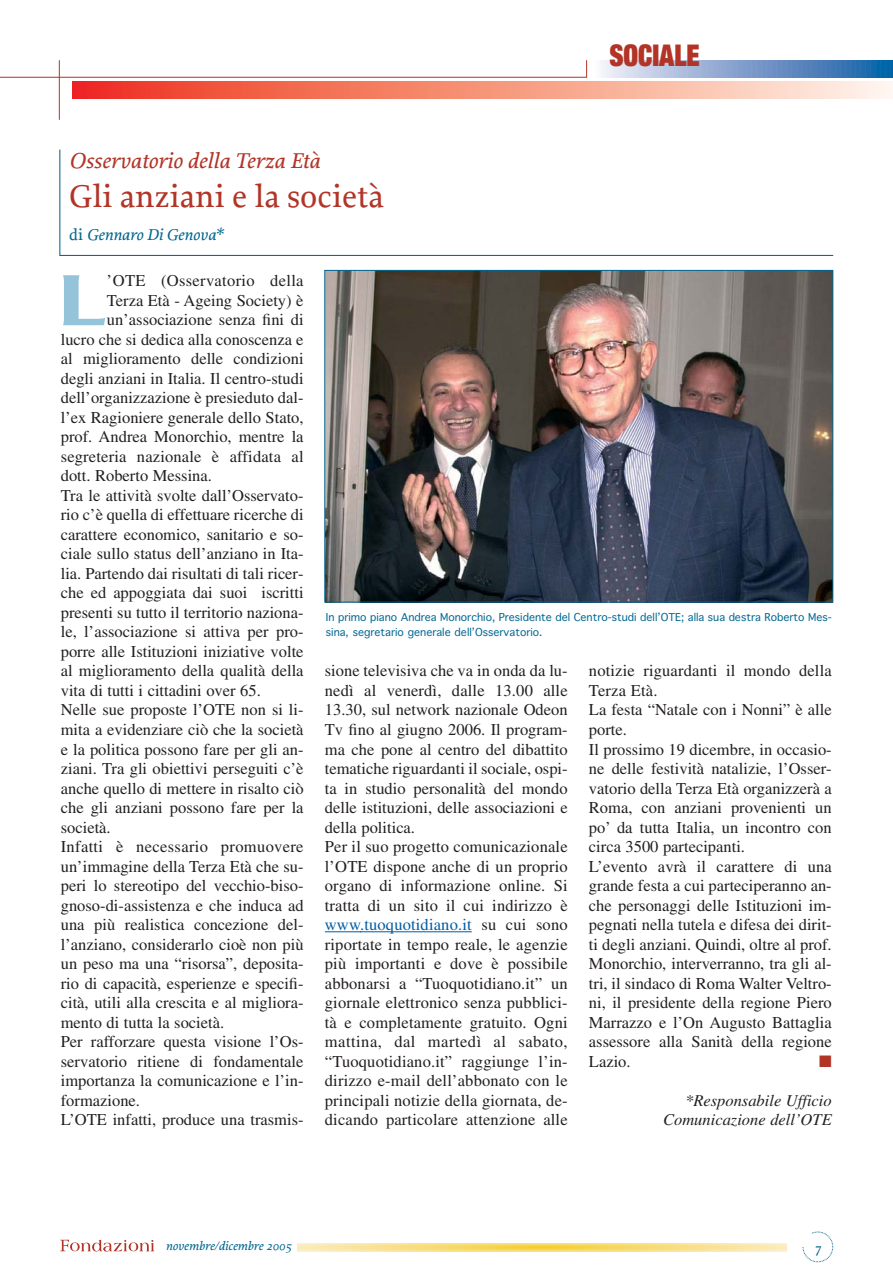
<style>
.page{position:relative;width:893px;height:1285px;background:#fff}
.page>*{position:absolute;margin:0;border:0;box-sizing:border-box;transform-origin:0 0}
.t1{font:500 78px "Serpentine";color:#94c3da}
.t2{font:500 33px "Proforma";color:#b23427}
.t3{font:900 expanded 30px "Helvetica Neue";color:#b23427;scale:.88 1}
.t4{font:italic 500 22.5px "Proforma";color:#b23427}
.t5{font:16.5px/19.5px "Times";color:#231f20}
.t6{font:16.5px "Times";letter-spacing:.02em;color:#231f20}
.t7{font:italic 16.5px/19.5px "Times";color:#231f20;text-align:right}
.t8{font:italic 500 16.5px "Proforma";color:#00678f}
.t9{font:16.5px "Zapf Dingbats ITC";color:#b23427}
.t10{font:500 15px "Proforma";color:#00678f}
.t11{font:italic 500 12.75px "Proforma";color:#00678f}
.t12{font:10.5px/15.8px "Geneva";color:#006792}
.s1{font-style:normal}
.s2{color:#005da3}
</style>
<div class="page">
<hr style="left:0;top:77px;width:587px;height:1px;background:#b23427">
<hr style="left:59px;top:60px;width:1px;height:60px;background:#b23427">
<svg style="left:72px;top:60px;width:821px;height:38px"></svg>
<svg style="left:297px;top:1243px;width:489px;height:8px;background:#f8df87"></svg>
<svg style="left:803px;top:1231px;width:30px;height:30px"></svg>
<svg style="left:60px;top:1239px;width:94px;height:12px"></svg>
<hr style="left:325px;top:931px;width:36px;height:1px;background:#005da3">
<hr style="left:360px;top:931px;width:112px;height:1px;background:#005da3">
<svg style="left:59px;top:149px;width:775px;height:107px"></svg>
<img style="left:326px;top:272px;width:505px;height:328px">
<h3 class="t4" style="left:69px;top:152px;width:252px">Osservatorio della Terza Età</h3>
<h2 class="t2" style="left:69px;top:183px;width:316px">Gli anziani e la società</h2>
<p class="t8" style="left:69px;top:228px;width:156px"><span class="s1">di</span> Gennaro Di Genova*</p>
<h3 class="t3" style="left:609px;top:45px;width:104px">SOCIALE</h3>
<h1 class="t1" style="left:61px;top:275px;width:48px">L</h1>
<p class="t6" style="left:107px;top:274px;width:198px">’OTE (Osservatorio della</p>
<p class="t5" style="left:107px;top:292px;width:198px">Terza Età - Ageing Society) è</p>
<p class="t5" style="left:107px;top:311px;width:198px">un’associazione senza fini di</p>
<p class="t5" style="left:61px;top:331px;width:244px">lucro che si dedica alla conoscenza e</p>
<p class="t5" style="left:61px;top:350px;width:244px">al miglioramento delle condizioni</p>
<p class="t5" style="left:61px;top:370px;width:244px">degli anziani in Italia. Il centro-studi</p>
<p class="t5" style="left:61px;top:389px;width:244px">dell’organizzazione è presieduto dal-</p>
<p class="t5" style="left:61px;top:409px;width:244px">l’ex Ragioniere generale dello Stato,</p>
<p class="t5" style="left:61px;top:428px;width:244px">prof. Andrea Monorchio, mentre la</p>
<p class="t5" style="left:61px;top:448px;width:244px">segreteria nazionale è affidata al</p>
<p class="t5" style="left:61px;top:467px;width:153px">dott. Roberto Messina.</p>
<p class="t5" style="left:61px;top:487px;width:244px">Tra le attività svolte dall’Osservato-</p>
<p class="t5" style="left:61px;top:506px;width:244px">rio c’è quella di effettuare ricerche di</p>
<p class="t5" style="left:61px;top:526px;width:244px">carattere economico, sanitario e so-</p>
<p class="t5" style="left:61px;top:545px;width:244px">ciale sullo status dell’anziano in Ita-</p>
<p class="t5" style="left:61px;top:565px;width:244px">lia. Partendo dai risultati di tali ricer-</p>
<p class="t5" style="left:61px;top:584px;width:244px">che ed appoggiata dai suoi iscritti</p>
<p class="t5" style="left:61px;top:604px;width:244px">presenti su tutto il territorio naziona-</p>
<p class="t5" style="left:61px;top:623px;width:244px">le, l’associazione si attiva per pro-</p>
<p class="t5" style="left:61px;top:643px;width:244px">porre alle Istituzioni iniziative volte</p>
<p class="t5" style="left:61px;top:662px;width:244px">al miglioramento della qualità della</p>
<p class="t5" style="left:61px;top:682px;width:201px">vita di tutti i cittadini over 65.</p>
<p class="t5" style="left:61px;top:701px;width:244px">Nelle sue proposte l’OTE non si li-</p>
<p class="t5" style="left:61px;top:721px;width:244px">mita a evidenziare ciò che la società</p>
<p class="t5" style="left:61px;top:740px;width:244px">e la politica possono fare per gli an-</p>
<p class="t5" style="left:61px;top:760px;width:244px">ziani. Tra gli obiettivi perseguiti c’è</p>
<p class="t5" style="left:61px;top:779px;width:244px">anche quello di mettere in risalto ciò</p>
<p class="t5" style="left:61px;top:799px;width:244px">che gli anziani possono fare per la</p>
<p class="t5" style="left:61px;top:818px;width:51px">società.</p>
<p class="t6" style="left:61px;top:840px;width:244px">Infatti è necessario promuovere</p>
<p class="t5" style="left:61px;top:857px;width:244px">un’immagine della Terza Età che su-</p>
<p class="t5" style="left:61px;top:877px;width:244px">peri lo stereotipo del vecchio-biso-</p>
<p class="t5" style="left:61px;top:896px;width:244px">gnoso-di-assistenza e che induca ad</p>
<p class="t5" style="left:61px;top:916px;width:244px">una più realistica concezione del-</p>
<p class="t5" style="left:61px;top:935px;width:244px">l’anziano, considerarlo cioè non più</p>
<p class="t5" style="left:61px;top:955px;width:244px">un peso ma una “risorsa”, deposita-</p>
<p class="t5" style="left:61px;top:974px;width:244px">rio di capacità, esperienze e specifi-</p>
<p class="t5" style="left:61px;top:994px;width:244px">cità, utili alla crescita e al migliora-</p>
<p class="t5" style="left:61px;top:1013px;width:165px">mento di tutta la società.</p>
<p class="t5" style="left:61px;top:1033px;width:244px">Per rafforzare questa visione l’Os-</p>
<p class="t5" style="left:61px;top:1052px;width:244px">servatorio ritiene di fondamentale</p>
<p class="t5" style="left:61px;top:1072px;width:244px">importanza la comunicazione e l’in-</p>
<p class="t5" style="left:61px;top:1091px;width:81px">formazione.</p>
<p class="t5" style="left:61px;top:1111px;width:244px">L’OTE infatti, produce una trasmis-</p>
<p class="t12" style="left:326px;top:609px;width:507px">In primo piano Andrea Monorchio, Presidente del Centro-studi dell’OTE; alla sua destra Roberto Mes&shy;sina, segretario generale dell’Osservatorio.</p>
<p class="t5" style="left:325px;top:662px;width:244px">sione televisiva che va in onda da lu&shy;nedì al venerdì, dalle 13.00 alle 13.30, sul network nazionale Odeon Tv fino al giugno 2006. Il program&shy;ma che pone al centro del dibattito tematiche riguardanti il sociale, ospi&shy;ta in studio personalità del mondo delle istituzioni, delle associazioni e della politica.<br>Per il suo progetto comunicazionale l’OTE dispone anche di un proprio organo di informazione online. Si tratta di un sito il cui indirizzo è <span class="s2">www.tuoquotidiano.it</span> su cui sono riportate in tempo reale, le agenzie più importanti e dove è possibile abbonarsi a “Tuoquotidiano.it” un giornale elettronico senza pubblici&shy;tà e completamente gratuito. Ogni mattina, dal martedì al sabato, “Tuoquotidiano.it” raggiunge l’in&shy;dirizzo e-mail dell’abbonato con le principali notizie della giornata, de&shy;dicando particolare attenzione alle</p>
<p class="t5" style="left:589px;top:662px;width:244px">notizie riguardanti il mondo della<br>Terza Età.<br>La festa “Natale con i Nonni” è alle porte.<br>Il prossimo 19 dicembre, in occasio&shy;ne delle festività natalizie, l’Osser&shy;vatorio della Terza Età organizzerà a<br>Roma, con anziani provenienti un po’ da tutta Italia, un incontro con circa 3500 partecipanti.<br>L’evento avrà il carattere di una grande festa a cui parteciperanno an&shy;che personaggi delle Istituzioni im&shy;pegnati nella tutela e difesa dei dirit&shy;ti degli anziani. Quindi, oltre al prof.<br>Monorchio, interverranno, tra gli al&shy;tri, il sindaco di Roma Walter Veltro&shy;ni, il presidente della regione Piero<br>Marrazzo e l’On Augusto Battaglia assessore alla Sanità della regione<br>Lazio.</p>
<p class="t9" style="left:819px;top:1054px;width:14px">■</p>
<p class="t7" style="left:663px;top:1091px;width:170px">*Responsabile Ufficio<br>Comunicazione dell’OTE</p>
<p class="t11" style="left:166px;top:1240px;width:127px">novembre/dicembre 2005</p>
<p class="t10" style="left:815px;top:1241px;width:9px">7</p>
</div>
